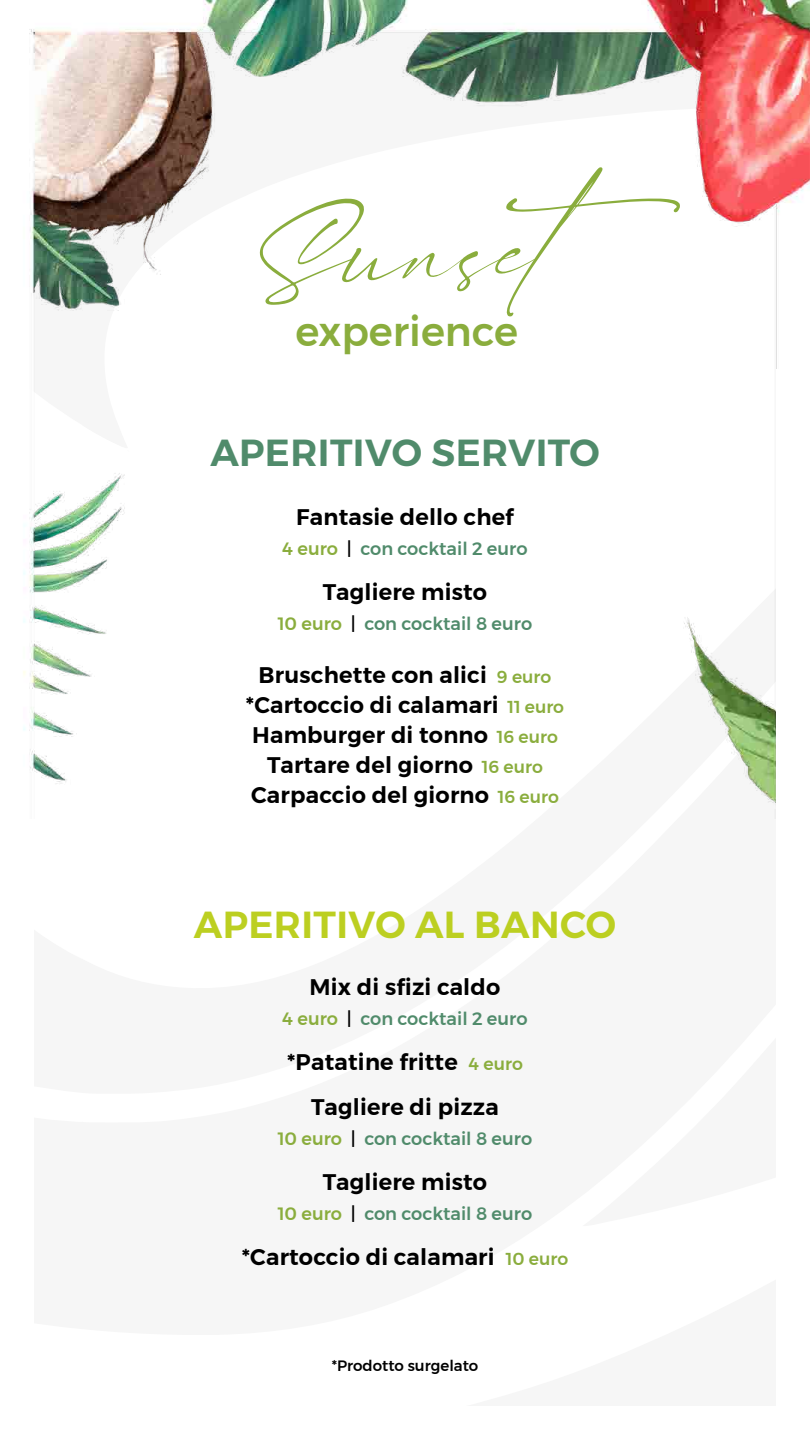
<style>
.page{position:relative;width:810px;height:1440px;background:#fff}
.page>*{position:absolute;margin:0;border:0;box-sizing:border-box;transform-origin:0 0}
.t1{font:82.5px "Signatie";color:#8aad3d}
.t2{font:500 40.5px "Montserrat";color:#8aad3d}
.t3{font:600 37.5px "Montserrat";letter-spacing:.01em;color:#bccf21}
.t4{font:600 37.5px "Montserrat";letter-spacing:.01em;color:#508b6b}
.t5{font:600 22.5px/30px "Montserrat";letter-spacing:.01em;color:#000;text-align:center}
.t6{font:500 17.77px "Montserrat";color:#508b6b}
.t7{font:500 15px "Montserrat";color:#000}
.s1{color:#8aad3d}
.s2{color:#000}
.s3{font-weight:500;font-size:17.25px;color:#8aad3d}
</style>
<div class="page">
<img style="left:23px;top:0;width:787px;height:819px">
<div style="left:776px;top:369px;width:34px;height:1071px;background:#fff"></div>
<h1 class="t1" style="left:259px;top:202px;width:451px">Sunset</h1>
<h2 class="t2" style="left:296px;top:300px;width:224px">experience</h2>
<h3 class="t4" style="left:210px;top:423px;width:391px">APERITIVO SERVITO</h3>
<p class="t5" style="left:296px;top:502px;width:219px">Fantasie dello chef</p>
<p class="t6" style="left:282px;top:534px;width:247px"><span class="s1">4 euro</span> <span class="s2">|</span> con cocktail 2 euro</p>
<p class="t5" style="left:323px;top:577px;width:166px">Tagliere misto</p>
<p class="t6" style="left:278px;top:609px;width:256px"><span class="s1">10 euro</span> <span class="s2">|</span> con cocktail 8 euro</p>
<p class="t5" style="left:246px;top:660px;width:320px">Bruschette con alici <span class="s3">9 euro </span>*Cartoccio di calamari <span class="s3">11 euro<br></span>Hamburger di tonno <span class="s3">16 euro<br></span>Tartare del giorno <span class="s3">16 euro<br></span>Carpaccio del giorno <span class="s3">16 euro</span></p>
<h3 class="t3" style="left:194px;top:895px;width:424px">APERITIVO AL BANCO</h3>
<p class="t5" style="left:310px;top:972px;width:192px">Mix di sfizi caldo</p>
<p class="t6" style="left:282px;top:1005px;width:247px"><span class="s1">4 euro</span> <span class="s2">|</span> con cocktail 2 euro</p>
<p class="t5" style="left:287px;top:1040px;width:237px;line-height:45px">*Patatine fritte <span class="s3">4 euro<br></span>Tagliere di pizza</p>
<p class="t6" style="left:278px;top:1125px;width:256px"><span class="s1">10 euro</span> <span class="s2">|</span> con cocktail 8 euro</p>
<p class="t5" style="left:323px;top:1167px;width:166px">Tagliere misto</p>
<p class="t6" style="left:278px;top:1200px;width:256px"><span class="s1">10 euro</span> <span class="s2">|</span> con cocktail 8 euro</p>
<p class="t5" style="left:242px;top:1242px;width:328px">*Cartoccio di calamari <span class="s3">10 euro</span></p>
<p class="t7" style="left:332px;top:1354px;width:148px">*Prodotto surgelato</p>
</div>
